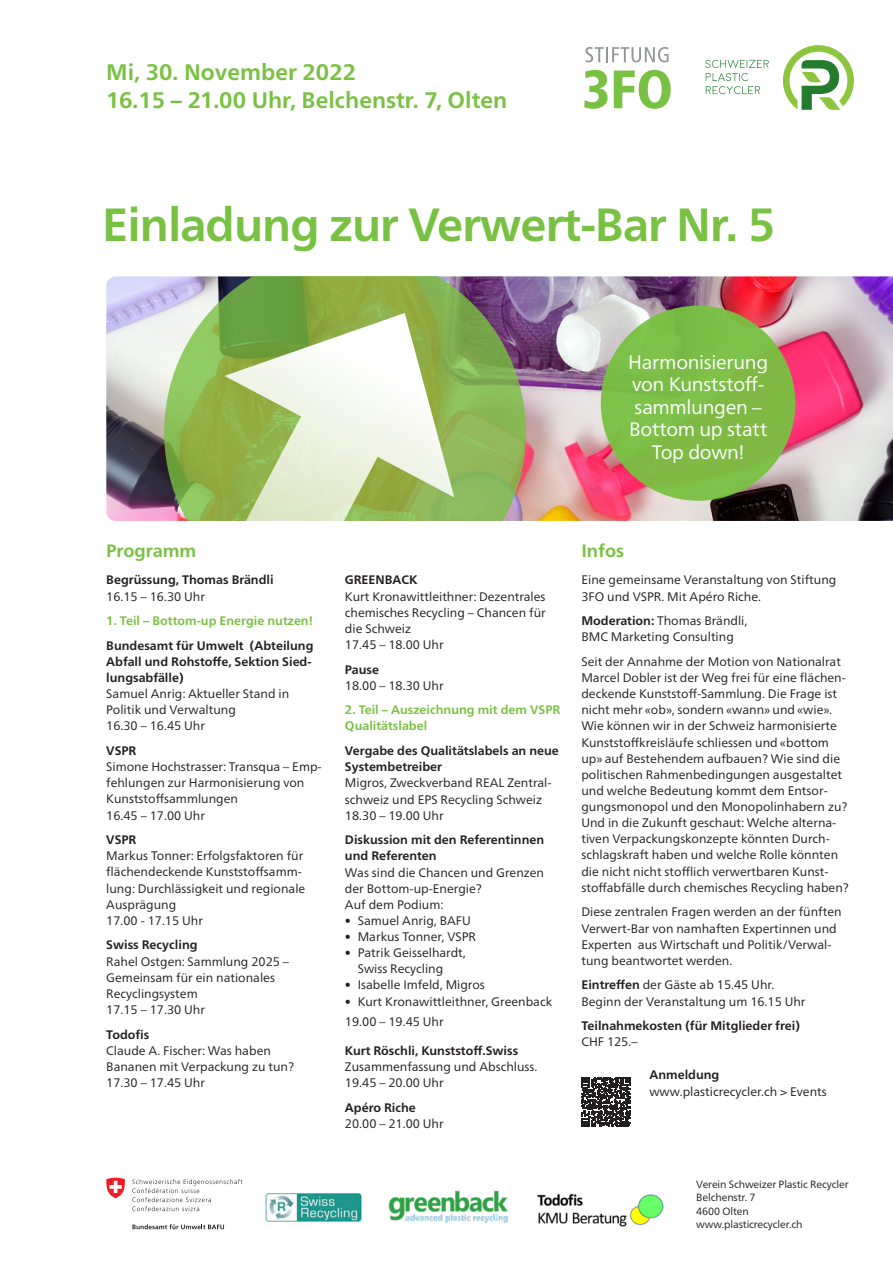
<style>
.page{position:relative;width:893px;height:1263px;background:#fff}
.page>*{position:absolute;margin:0;border:0;box-sizing:border-box;transform-origin:0 0}
.t1{font:700 46.5px "Frutiger Neue LT Pro";letter-spacing:-.02em;color:#79c142}
.t2{font:700 22.5px/28.5px "Frutiger Neue LT Pro";color:#79c142}
.t3{font:19.5px/22.5px "Frutiger Neue LT Pro";letter-spacing:-.015em;color:#fff;text-align:center}
.t4{font:700 18px "Frutiger Neue LT Pro";color:#79c142}
.t5{font:12.3px/16px "Frutiger Neue LT Pro";color:#231f20}
.t6{font:700 12.3px/16px "Frutiger Neue LT Pro";color:#231f20}
.t7{font:700 12.3px/16px "Frutiger Neue LT Pro";color:#79c142}
.t8{font:10.5px/13.5px "Frutiger Neue LT Pro";letter-spacing:-.01em;color:#231f20}
.s1{font-weight:700}
</style>
<div class="page">
<img style="left:106px;top:276px;width:787px;height:245px">
<svg style="left:164px;top:251px;width:362px;height:363px;background:#85b050"></svg>
<svg style="left:128px;top:301px;width:338px;height:220px;background:#9fb57b"></svg>
<svg style="left:224px;top:313px;width:230px;height:184px"></svg>
<div style="left:21px;top:521px;width:845px;height:259px;background:#fff"></div>
<div style="left:21px;top:120px;width:845px;height:156px;background:#fff"></div>
<svg style="left:584px;top:70px;width:23px;height:39px"></svg>
<svg style="left:614px;top:70px;width:57px;height:39px"></svg>
<svg style="left:585px;top:47px;width:83px;height:15px"></svg>
<div style="left:601px;top:306px;width:194px;height:195px;background:#79c142;border-radius:50%"></div>
<svg style="left:581px;top:1077px;width:50px;height:50px"></svg>
<svg style="left:783px;top:45px;width:71px;height:65px"></svg>
<svg style="left:705px;top:60px;width:64px;height:34px"></svg>
<svg style="left:132px;top:1179px;width:110px;height:32px"></svg>
<svg style="left:132px;top:1224px;width:92px;height:5px"></svg>
<svg style="left:106px;top:1178px;width:19px;height:20px"></svg>
<img style="left:265px;top:1193px;width:97px;height:29px">
<img style="left:388px;top:1190px;width:120px;height:33px">
<img style="left:537px;top:1193px;width:127px;height:33px">
<h2 class="t2" style="left:106px;top:58px;width:402px">Mi, 30. November 2022<br>16.15 – 21.00 Uhr, Belchenstr. 7, Olten</h2>
<h1 class="t1" style="left:102px;top:197px;width:675px">Einladung zur Verwert-Bar Nr. 5</h1>
<h3 class="t3" style="left:628px;top:350px;width:142px">Harmonisierung von Kunststoff&shy;sammlungen –<br>Bottom up statt<br>Top down!</h3>
<h3 class="t4" style="left:106px;top:540px;width:92px">Programm</h3>
<h3 class="t4" style="left:581px;top:540px;width:44px">Infos</h3>
<p class="t6" style="left:106px;top:572px;width:169px">Begrüssung, Thomas Brändli</p>
<p class="t5" style="left:106px;top:588px;width:100px">16.15 – 16.30 Uhr</p>
<p class="t7" style="left:106px;top:613px;width:208px">1. Teil – Bottom-up Energie nutzen!</p>
<p class="t6" style="left:106px;top:637px;width:209px">Bundesamt für Umwelt (Abteilung<br>Abfall und Rohstoffe, Sektion Sied&shy;lungsabfälle)</p>
<p class="t5" style="left:106px;top:686px;width:184px">Samuel Anrig: Aktueller Stand in<br>Politik und Verwaltung<br>16.30 – 16.45 Uhr</p>
<p class="t6" style="left:106px;top:743px;width:31px">VSPR</p>
<p class="t5" style="left:106px;top:759px;width:217px">Simone Hochstrasser: Transqua – Emp&shy;fehlungen zur Harmonisierung von<br>Kunststoffsammlungen<br>16.45 – 17.00 Uhr</p>
<p class="t6" style="left:106px;top:832px;width:31px">VSPR</p>
<p class="t5" style="left:106px;top:848px;width:201px">Markus Tonner: Erfolgsfaktoren für flächendeckende Kunststoffsamm&shy;lung: Durchlässigkeit und regionale<br>Ausprägung<br>17.00 - 17.15 Uhr</p>
<p class="t6" style="left:106px;top:937px;width:93px">Swiss Recycling</p>
<p class="t5" style="left:106px;top:953px;width:184px">Rahel Ostgen: Sammlung 2025 –<br>Gemeinsam für ein nationales<br>Recyclingsystem<br>17.15 – 17.30 Uhr</p>
<p class="t6" style="left:106px;top:1026px;width:45px">Todofis</p>
<p class="t5" style="left:106px;top:1042px;width:189px">Claude A. Fischer: Was haben<br>Bananen mit Verpackung zu tun?<br>17.30 – 17.45 Uhr</p>
<p class="t6" style="left:345px;top:572px;width:74px">GREENBACK</p>
<p class="t5" style="left:345px;top:588px;width:202px">Kurt Kronawittleithner: Dezentrales chemisches Recycling – Chancen für die Schweiz<br>17.45 – 18.00 Uhr</p>
<p class="t6" style="left:345px;top:661px;width:36px">Pause</p>
<p class="t5" style="left:345px;top:677px;width:100px">18.00 – 18.30 Uhr</p>
<p class="t7" style="left:345px;top:702px;width:217px">2. Teil – Auszeichnung mit dem VSPR<br>Qualitätslabel</p>
<p class="t6" style="left:345px;top:743px;width:215px">Vergabe des Qualitätslabels an neue<br>Systembetreiber</p>
<p class="t5" style="left:345px;top:775px;width:208px">Migros, Zweckverband REAL Zentral&shy;schweiz und EPS Recycling Schweiz<br>18.30 – 19.00 Uhr</p>
<p class="t6" style="left:345px;top:832px;width:201px">Diskussion mit den Referentinnen und Referenten</p>
<p class="t5" style="left:345px;top:864px;width:201px">Was sind die Chancen und Grenzen der Bottom-up-Energie?<br>Auf dem Podium:</p>
<p class="t5" style="left:345px;top:912px;width:127px">• Samuel Anrig, BAFU</p>
<p class="t5" style="left:345px;top:928px;width:133px">• Markus Tonner, VSPR</p>
<p class="t5" style="left:358px;top:945px;width:110px;text-indent:-13px">• Patrik Geisselhardt,<br>Swiss Recycling</p>
<p class="t5" style="left:345px;top:977px;width:141px">• Isabelle Imfeld, Migros</p>
<p class="t5" style="left:345px;top:991px;width:209px;line-height:20.4px">• Kurt Kronawittleithner, Greenback<br>19.00 – 19.45 Uhr</p>
<p class="t6" style="left:345px;top:1042px;width:175px">Kurt Röschli, Kunststoff.Swiss</p>
<p class="t5" style="left:345px;top:1058px;width:194px">Zusammenfassung und Abschluss.<br>19.45 – 20.00 Uhr</p>
<p class="t6" style="left:345px;top:1099px;width:72px">Apéro Riche</p>
<p class="t5" style="left:345px;top:1115px;width:100px">20.00 – 21.00 Uhr</p>
<p class="t5" style="left:581px;top:572px;width:256px">Eine gemeinsame Veranstaltung von Stiftung<br>3FO und VSPR. Mit Apéro Riche.</p>
<p class="t5" style="left:581px;top:613px;width:167px"><span class="s1">Moderation:</span> Thomas Brändli,<br>BMC Marketing Consulting</p>
<p class="t5" style="left:581px;top:653px;width:269px">Seit der Annahme der Motion von Nationalrat Marcel Dobler ist der Weg frei für eine flächen&shy;deckende Kunststoff-Sammlung. Die Frage ist nicht mehr «ob», sondern «wann» und «wie».<br>Wie können wir in der Schweiz harmonisierte Kunststoffkreisläufe schliessen und «bottom up» auf Bestehendem aufbauen? Wie sind die politischen Rahmenbedingungen ausgestaltet und welche Bedeutung kommt dem Entsor&shy;gungsmonopol und den Monopolinhabern zu?<br>Und in die Zukunft geschaut: Welche alterna&shy;tiven Verpackungskonzepte könnten Durch&shy;schlagskraft haben und welche Rolle könnten die nicht nicht stofflich verwertbaren Kunst&shy;stoffabfälle durch chemisches Recycling haben?</p>
<p class="t5" style="left:581px;top:904px;width:262px">Diese zentralen Fragen werden an der fünften Verwert-Bar von namhaften Expertinnen und Experten aus Wirtschaft und Politik/Verwal&shy;tung beantwortet werden.</p>
<p class="t5" style="left:581px;top:977px;width:226px"><span class="s1">Eintreffen</span> der Gäste ab 15.45 Uhr.<br>Beginn der Veranstaltung um 16.15 Uhr</p>
<p class="t6" style="left:581px;top:1018px;width:220px">Teilnahmekosten (für Mitglieder frei)</p>
<p class="t5" style="left:581px;top:1034px;width:58px">CHF 125.–</p>
<p class="t6" style="left:649px;top:1067px;width:71px">Anmeldung</p>
<p class="t5" style="left:649px;top:1083px;width:179px">www.plasticrecycler.ch &gt; Events</p>
<p class="t8" style="left:696px;top:1177px;width:154px">Verein Schweizer Plastic Recycler<br>Belchenstr. 7<br>4600 Olten www.plasticrecycler.ch</p>
</div>
